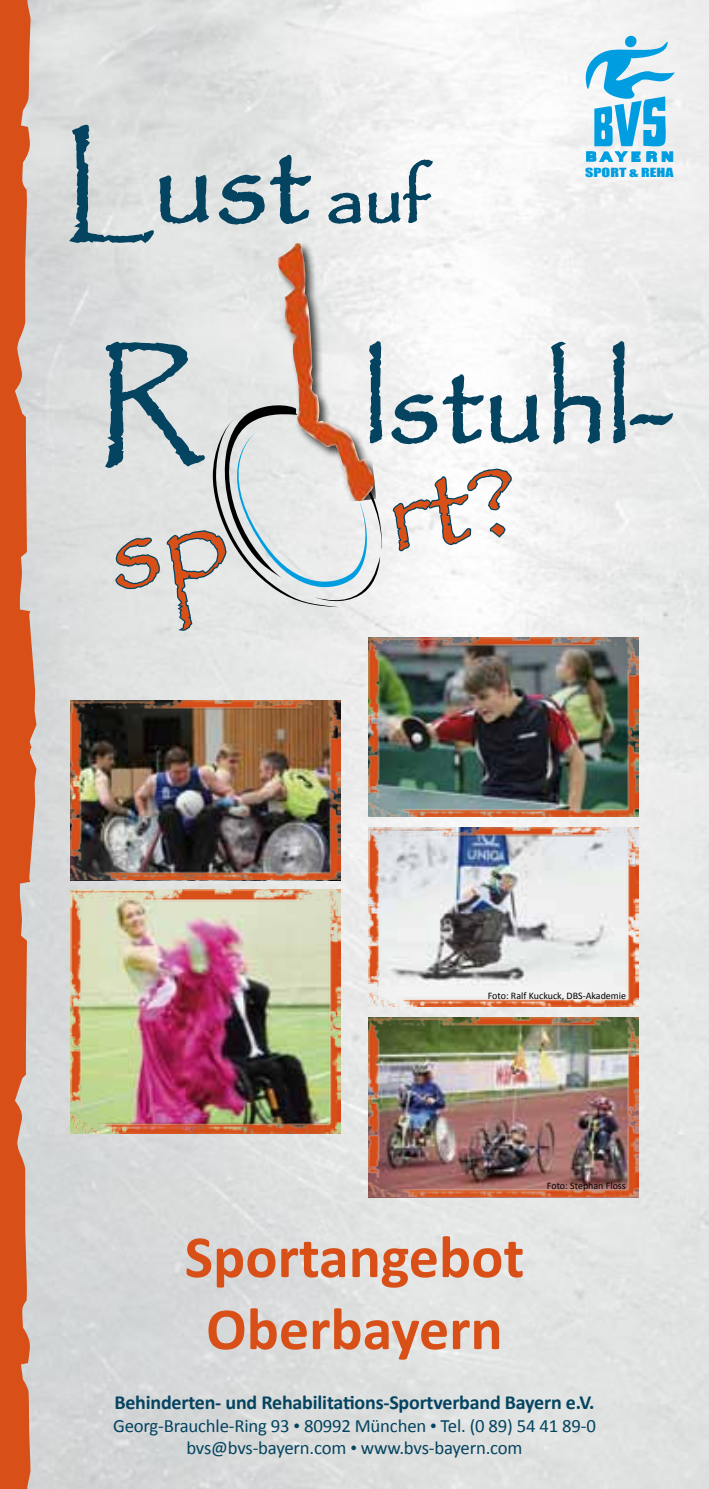
<style>
.page{position:relative;width:709px;height:1489px;background:#fff}
.page>*{position:absolute;margin:0;border:0;box-sizing:border-box;transform-origin:0 0}
.t1{font:120px "Papyrus";color:#044460}
.t2{font:700 60px/72px "Calibri";color:#d85017;text-align:center}
.t3{font:700 20px "Calibri";letter-spacing:-.01em;color:#044460}
.t4{font:18.75px/22.5px "Calibri";letter-spacing:-.01em;color:#044460;text-align:center}
.t5{font:11.75px "Impact";color:#009ee0;scale:1.38 1}
.t6{font:10px "Calibri";color:#000}
.s1{font-size:75px}
.s2{font-size:134.5px}
.s3{font-family:"Times New Roman"}
</style>
<div class="page">
<img style="left:36px;top:0;width:673px;height:1488px">
<svg style="left:582px;top:35px;width:93px;height:127px"></svg>
<svg style="left:0;top:0;width:36px;height:1488px;background:#d7734a"></svg>
<svg style="left:549px;top:340px;width:53px;height:188px"></svg>
<svg style="left:611px;top:340px;width:63px;height:104px"></svg>
<img style="left:71px;top:700px;width:269px;height:179px">
<img style="left:71px;top:889px;width:269px;height:244px">
<img style="left:369px;top:637px;width:269px;height:179px">
<img style="left:368px;top:827px;width:270px;height:179px">
<img style="left:369px;top:1017px;width:269px;height:179px">
<svg style="left:67px;top:90px;width:474px;height:542px"></svg>
<h1 class="t1" style="left:63px;top:110px;width:368px">Lust <span class="s1">auf</span></h1>
<p class="t5" style="left:585px;top:166px;width:66px">SPORT &amp; REHA</p>
<h1 class="t1" style="left:96px;top:330px;width:577px"><span class="s2">R</span> lstuhl-</h1>
<p class="t6" style="left:488px;top:989px;width:140px">Foto: Ralf Kuckuck, DBS-Akademie</p>
<h2 class="t2" style="left:185px;top:1220px;width:341px">Sportangebot<br>Oberbayern</h2>
<p class="t6" style="left:547px;top:1179px;width:80px">Foto: Stephan Floss</p>
<p class="t3" style="left:114px;top:1389px;width:482px">Behinderten- und Rehabilitations-Sportverband Bayern e.V.</p>
<p class="t4" style="left:113px;top:1413px;width:484px">Georg-Brauchle-Ring 93 <span class="s3">•</span> 80992 München <span class="s3">•</span> Tel. (0 89) 54 41 89-0 bvs@bvs-bayern.com <span class="s3">•</span> www.bvs-bayern.com</p>
</div>
